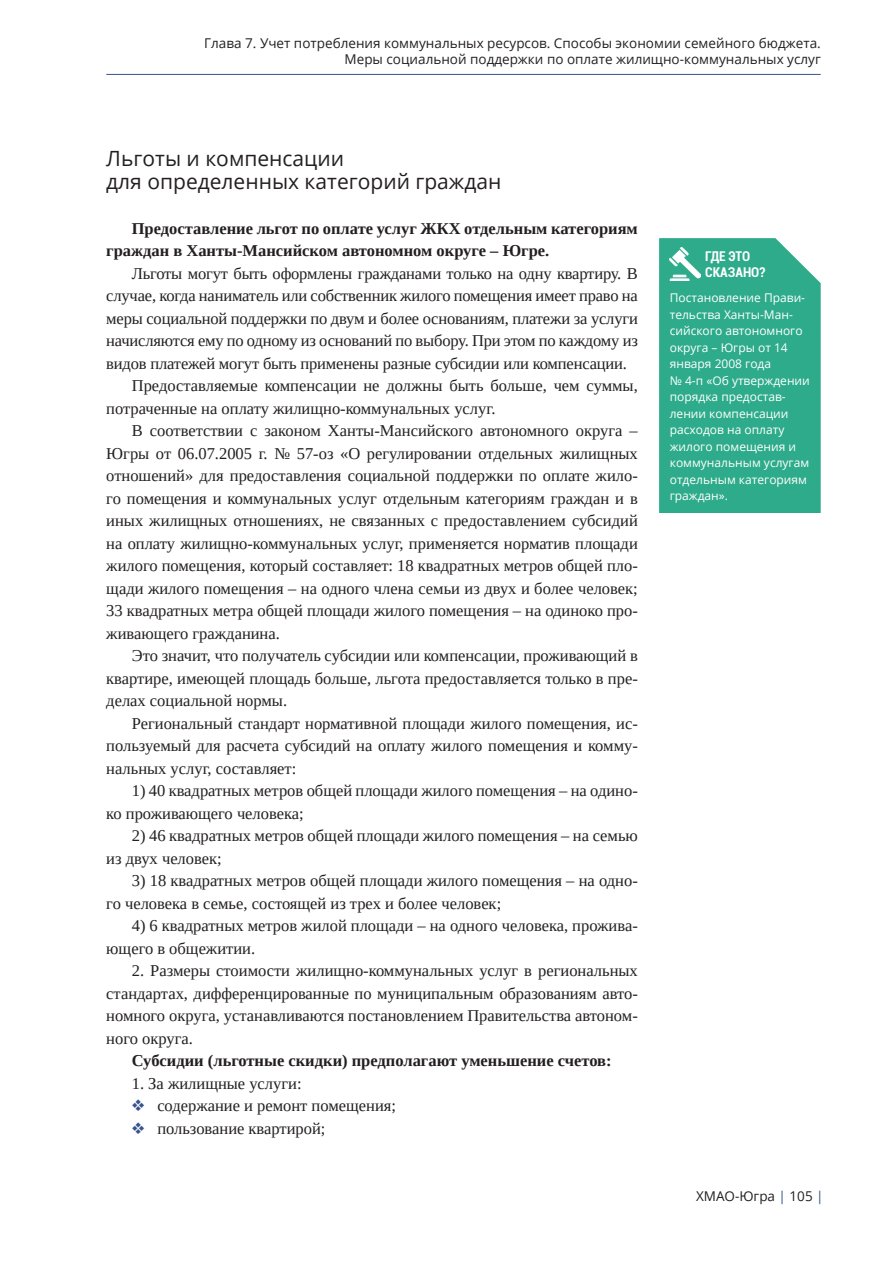
<style>
.page{position:relative;width:893px;height:1263px;background:#fff}
.page>*{position:absolute;margin:0;border:0;box-sizing:border-box;transform-origin:0 0}
.Подзаголовок1{font:21px/22.5px "Open Sans";color:#231f20}
.t1{font:16.5px/22.5px "Tinos";color:#231f20;text-align:justify}
.t2{font:700 16.5px/22.5px "Tinos";color:#231f20}
.t3{font:13.5px/16.2px "Open Sans";color:#231f20;text-align:right}
.t4{font:700 condensed 13.5px/16.5px "Roboto";color:#fff}
.t5{font:12px/16.5px "Open Sans";color:#fff}
.s1{color:#38548c}
</style>
<div class="page">
<hr style="left:106px;top:74px;width:715px;height:1px;background:#38548c">
<div style="left:659px;top:238px;width:162px;height:275px;background:#2dab8b"></div>
<img style="left:670px;top:247px;width:31px;height:34px">
<p class="t3" style="left:204px;top:35px;width:618px">Глава 7. Учет потребления коммунальных ресурсов. Способы экономии семейного бюджета.<br>Меры социальной поддержки по оплате жилищно-коммунальных услуг</p>
<p class="Подзаголовок1" style="left:106px;top:147px;width:397px">Льготы и компенсации<br>для определенных категорий граждан</p>
<p class="t2" style="left:106px;top:217px;width:533px;text-indent:26px">Предоставление льгот по оплате услуг ЖКХ отдельным категориям граждан в Ханты-Мансийском автономном округе – Югре.</p>
<p class="t1" style="left:106px;top:262px;width:533px;text-indent:26px">Льготы могут быть оформлены гражданами только на одну квартиру. В случае, когда наниматель или собственник жилого помещения имеет право на меры социальной поддержки по двум и более основаниям, платежи за услуги начисляются ему по одному из оснований по выбору. При этом по каждому из видов платежей могут быть применены разные субсидии или компенсации.</p>
<p class="t1" style="left:106px;top:374px;width:533px;text-indent:26px">Предоставляемые компенсации не должны быть больше, чем суммы, потраченные на оплату жилищно-коммунальных услуг.</p>
<p class="t1" style="left:106px;top:419px;width:533px;text-indent:26px">В соответствии с законом Ханты-Мансийского автономного округа – Югры от 06.07.2005 г. № 57-оз «О регулировании отдельных жилищных отношений» для предоставления социальной поддержки по оплате жило&shy;го помещения и коммунальных услуг отдельным категориям граждан и в иных жилищных отношениях, не связанных с предоставлением субсидий на оплату жилищно-коммунальных услуг, применяется норматив площади жилого помещения, который составляет: 18 квадратных метров общей пло&shy;щади жилого помещения – на одного члена семьи из двух и более человек; 33 квадратных метра общей площади жилого помещения – на одиноко про&shy;живающего гражданина.</p>
<p class="t1" style="left:106px;top:644px;width:533px;text-indent:26px">Это значит, что получатель субсидии или компенсации, проживающий в квартире, имеющей площадь больше, льгота предоставляется только в пре&shy;делах социальной нормы.</p>
<p class="t1" style="left:106px;top:712px;width:533px;text-indent:26px">Региональный стандарт нормативной площади жилого помещения, ис&shy;пользуемый для расчета субсидий на оплату жилого помещения и комму&shy;нальных услуг, составляет:</p>
<p class="t1" style="left:106px;top:779px;width:533px;text-indent:26px">1) 40 квадратных метров общей площади жилого помещения – на одино&shy;ко проживающего человека;</p>
<p class="t1" style="left:106px;top:824px;width:533px;text-indent:26px">2) 46 квадратных метров общей площади жилого помещения – на семью из двух человек;</p>
<p class="t1" style="left:106px;top:869px;width:533px;text-indent:26px">3) 18 квадратных метров общей площади жилого помещения – на одно&shy;го человека в семье, состоящей из трех и более человек;</p>
<p class="t1" style="left:106px;top:914px;width:533px;text-indent:26px">4) 6 квадратных метров жилой площади – на одного человека, прожива&shy;ющего в общежитии.</p>
<p class="t1" style="left:106px;top:959px;width:533px;text-indent:26px">2. Размеры стоимости жилищно-коммунальных услуг в региональных стандартах, дифференцированные по муниципальным образованиям авто&shy;номного округа, устанавливаются постановлением Правительства автоном&shy;ного округа.</p>
<p class="t2" style="left:132px;top:1049px;width:481px">Субсидии (льготные скидки) предполагают уменьшение счетов:</p>
<p class="t1" style="left:132px;top:1072px;width:171px">1. За жилищные услуги:</p>
<p class="t1" style="left:132px;top:1094px;width:266px"><span class="s1">❖</span> содержание и ремонт помещения;</p>
<p class="t1" style="left:132px;top:1117px;width:195px"><span class="s1">❖</span> пользование квартирой;</p>
<p class="t4" style="left:705px;top:247px;width:62px">ГДЕ ЭТО<br>СКАЗАНО?</p>
<p class="t5" style="left:670px;top:289px;width:142px">Постановление Прави&shy;тельства Ханты-Ман&shy;сийского автономного округа – Югры от 14 января 2008 года<br>№ 4-п «Об утверждении порядка предостав&shy;лении компенсации расходов на оплату жилого помещения и коммунальным услугам отдельным категориям граждан».</p>
<p class="t3" style="left:696px;top:1188px;width:129px">ХМАО-Югра <span class="s1">|</span> 105 <span class="s1">|</span></p>
</div>
